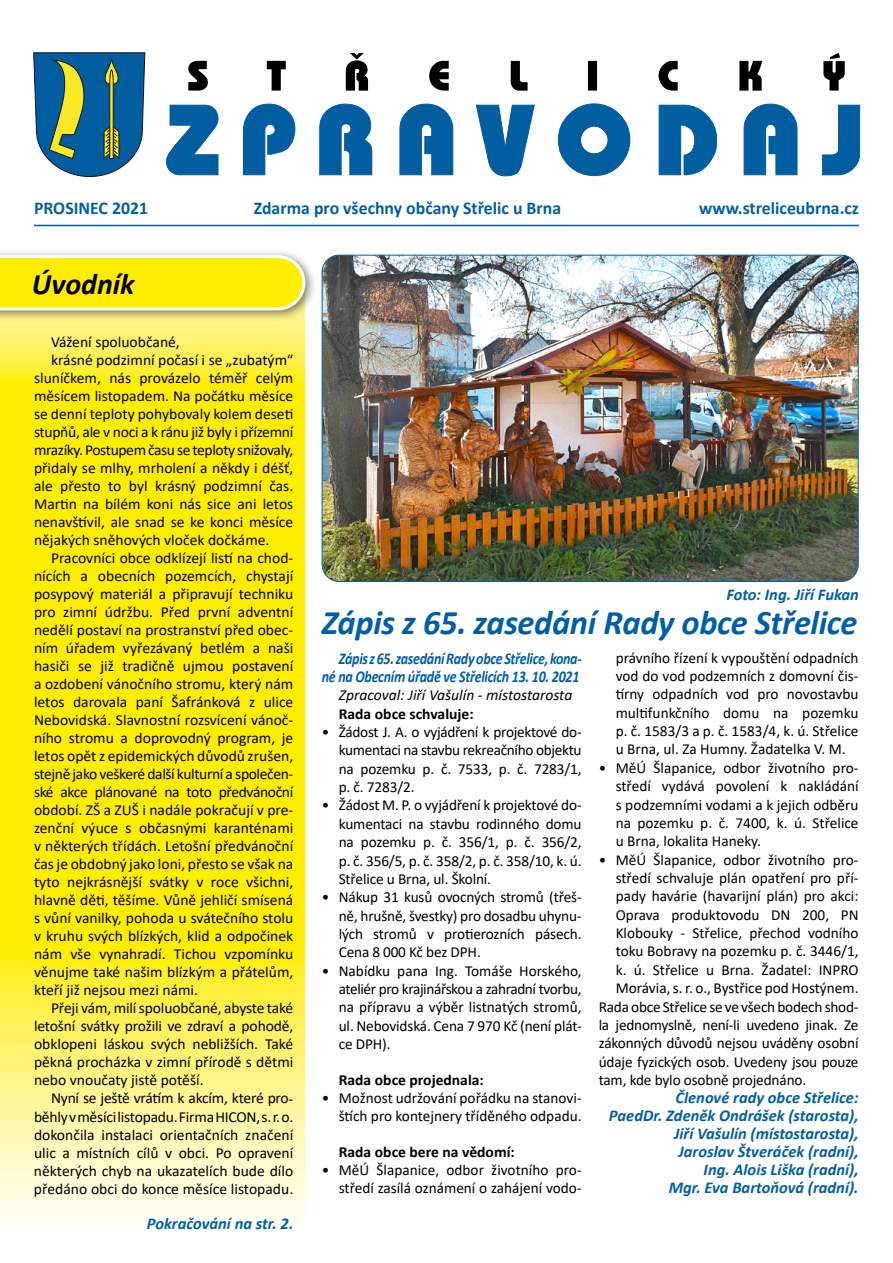
<style>
.page{position:relative;width:893px;height:1263px;background:#fff}
.page>*{position:absolute;margin:0;border:0;box-sizing:border-box;transform-origin:0 0}
.t1{font:italic 700 34.5px "Calibri";letter-spacing:-.01em;color:#005ea7}
.t2{font:italic 700 30px "Calibri";color:#000}
.t3{font:700 18px "Calibri";color:#005ea7}
.t4{font:italic 700 16.5px/18px "Calibri";color:#005ea7;text-align:right}
.t5{font:italic 700 16.5px/18.3px "Calibri";letter-spacing:-.02em;color:#005ea7;text-align:right;scale:.85 1}
.t6{font:15.3px/18.3px "Calibri";color:#000;text-align:justify}
.t7{font:700 15.3px "Calibri";color:#000}
.t8{font:15.3px "Calibri";letter-spacing:-.025em;color:#000}
.t9{font:15.3px "Calibri";letter-spacing:-.02em;color:#000}
.t10{font:italic 15.3px "Calibri";color:#000}
</style>
<div class="page">
<svg style="left:0;top:322px;width:304px;height:900px;background:#ffef2f"></svg>
<div style="left:0;top:249px;width:318px;height:73px;background:#000;opacity:.5"></div>
<svg style="left:0;top:255px;width:305px;height:55px;background:#fdee1e"></svg>
<svg style="left:188px;top:53px;width:657px;height:38px"></svg>
<svg style="left:166px;top:104px;width:694px;height:72px"></svg>
<svg style="left:33px;top:52px;width:112px;height:125px;background:#407d8e"></svg>
<hr style="left:34px;top:225px;width:825px;height:1px;background:#005ea7">
<img style="left:322px;top:255px;width:535px;height:326px">
<p class="t3" style="left:34px;top:196px;width:116px">PROSINEC 2021</p>
<p class="t3" style="left:254px;top:196px;width:309px">Zdarma pro všechny občany Střelic u Brna</p>
<p class="t3" style="left:699px;top:196px;width:161px">www.streliceubrna.cz</p>
<h2 class="t2" style="left:32px;top:263px;width:104px">Úvodník</h2>
<p class="t6" style="left:51px;top:333px;width:130px">Vážení spoluobčané,</p>
<p class="t6" style="left:51px;top:351px;width:244px">krásné podzimní počasí i se „zubatým“</p>
<p class="t6" style="left:34px;top:369px;width:261px">sluníčkem, nás provázelo téměř celým</p>
<p class="t6" style="left:34px;top:387px;width:261px">měsícem listopadem. Na počátku měsíce</p>
<p class="t6" style="left:34px;top:405px;width:261px">se denní teploty pohybovaly kolem deseti</p>
<p class="t9" style="left:34px;top:422px;width:261px">stupňů, ale v noci a k ránu již byly i přízemní</p>
<p class="t8" style="left:34px;top:440px;width:261px">mrazíky. Postupem času se teploty snižovaly,</p>
<p class="t6" style="left:34px;top:459px;width:261px">přidaly se mlhy, mrholení a někdy i déšť,</p>
<p class="t6" style="left:34px;top:477px;width:261px">ale přesto to byl krásný podzimní čas.</p>
<p class="t6" style="left:34px;top:495px;width:261px">Martin na bílém koni nás sice ani letos</p>
<p class="t6" style="left:34px;top:513px;width:261px">nenavštívil, ale snad se ke konci měsíce</p>
<p class="t6" style="left:34px;top:531px;width:237px">nějakých sněhových vloček dočkáme.</p>
<p class="t6" style="left:51px;top:549px;width:244px">Pracovníci obce odklízejí listí na chod-</p>
<p class="t6" style="left:34px;top:567px;width:261px">nících a obecních pozemcích, chystají</p>
<p class="t6" style="left:34px;top:585px;width:261px">posypový materiál a připravují techniku</p>
<p class="t6" style="left:34px;top:603px;width:261px">pro zimní údržbu. Před první adventní</p>
<p class="t6" style="left:34px;top:621px;width:261px">nedělí postaví na prostranství před obec-</p>
<p class="t6" style="left:34px;top:639px;width:261px">ním úřadem vyřezávaný betlém a naši</p>
<p class="t6" style="left:34px;top:657px;width:261px">hasiči se již tradičně ujmou postavení</p>
<p class="t6" style="left:34px;top:675px;width:261px">a ozdobení vánočního stromu, který nám</p>
<p class="t6" style="left:34px;top:693px;width:261px">letos darovala paní Šafránková z ulice</p>
<p class="t6" style="left:34px;top:711px;width:261px">Nebovidská. Slavnostní rozsvícení vánoč-</p>
<p class="t6" style="left:34px;top:729px;width:261px">ního stromu a doprovodný program, je</p>
<p class="t6" style="left:34px;top:747px;width:261px">letos opět z epidemických důvodů zrušen,</p>
<p class="t6" style="left:34px;top:765px;width:261px">stejně jako veškeré další kulturní a společen-</p>
<p class="t6" style="left:34px;top:783px;width:261px">ské akce plánované na toto předvánoční</p>
<p class="t6" style="left:34px;top:801px;width:261px">období. ZŠ a ZUŠ i nadále pokračují v pre-</p>
<p class="t6" style="left:34px;top:819px;width:261px">zenční výuce s občasnými karanténami</p>
<p class="t6" style="left:34px;top:837px;width:261px">v některých třídách. Letošní předvánoční</p>
<p class="t6" style="left:34px;top:855px;width:261px">čas je obdobný jako loni, přesto se však na</p>
<p class="t6" style="left:34px;top:873px;width:261px">tyto nejkrásnější svátky v roce všichni,</p>
<p class="t6" style="left:34px;top:891px;width:261px">hlavně děti, těšíme. Vůně jehličí smísená</p>
<p class="t6" style="left:34px;top:909px;width:261px">s vůní vanilky, pohoda u svátečního stolu</p>
<p class="t6" style="left:34px;top:927px;width:261px">v kruhu svých blízkých, klid a odpočinek</p>
<p class="t6" style="left:34px;top:945px;width:261px">nám vše vynahradí. Tichou vzpomínku</p>
<p class="t6" style="left:34px;top:963px;width:261px">věnujme také našim blízkým a přátelům,</p>
<p class="t6" style="left:34px;top:981px;width:166px">kteří již nejsou mezi námi.</p>
<p class="t6" style="left:51px;top:999px;width:244px">Přeji vám, milí spoluobčané, abyste také</p>
<p class="t6" style="left:34px;top:1017px;width:261px">letošní svátky prožili ve zdraví a pohodě,</p>
<p class="t6" style="left:34px;top:1035px;width:261px">obklopeni láskou svých nebližších. Také</p>
<p class="t6" style="left:34px;top:1053px;width:261px">pěkná procházka v zimní přírodě s dětmi</p>
<p class="t6" style="left:34px;top:1071px;width:171px">nebo vnoučaty jistě potěší.</p>
<p class="t6" style="left:51px;top:1089px;width:244px">Nyní se ještě vrátím k akcím, které pro-</p>
<p class="t6" style="left:34px;top:1107px;width:261px">běhly vměsíci listopadu. Firma HICON,s.r.o.</p>
<p class="t6" style="left:34px;top:1125px;width:261px">dokončila instalaci orientačních značení</p>
<p class="t6" style="left:34px;top:1143px;width:261px">ulic a místních cílů v obci. Po opravení</p>
<p class="t6" style="left:34px;top:1161px;width:261px">některých chyb na ukazatelích bude dílo</p>
<p class="t6" style="left:34px;top:1179px;width:261px">předáno obci do konce měsíce listopadu.</p>
<p class="t4" style="left:147px;top:1214px;width:148px">Pokračování na str. 2.</p>
<p class="t4" style="left:726px;top:585px;width:134px">Foto: Ing. Jiří Fukan</p>
<h1 class="t1" style="left:322px;top:598px;width:537px">Zápis z 65. zasedání Rady obce Střelice</h1>
<p class="t5" style="left:322px;top:648px;width:307px">Zápis z 65. zasedání Rady obce Střelice, kona&shy;né na Obecním úřadě ve Střelicích 13. 10. 2021</p>
<p class="t10" style="left:339px;top:684px;width:235px">Zpracoval: Jiří Vašulín - místostarosta</p>
<p class="t7" style="left:339px;top:703px;width:136px">Rada obce schvaluje:</p>
<p class="t6" style="left:339px;top:722px;width:244px;text-indent:-17px">• Žádost J. A. o vyjádření k projektové do&shy;kumentaci na stavbu rekreačního objektu na pozemku p. č. 7533, p. č. 7283/1, p. č. 7283/2.</p>
<p class="t6" style="left:339px;top:796px;width:244px;text-indent:-17px">• Žádost M. P. o vyjádření k projektové do&shy;kumentaci na stavbu rodinného domu na pozemku p. č. 356/1, p. č. 356/2, p. č. 356/5, p. č. 358/2, p. č. 358/10, k. ú.<br>Střelice u Brna, ul. Školní.</p>
<p class="t6" style="left:339px;top:888px;width:244px;text-indent:-17px">• Nákup 31 kusů ovocných stromů (třeš&shy;ně, hrušně, švestky) pro dosadbu uhynu&shy;lých stromů v protierozních pásech.<br>Cena 8 000 Kč bez DPH.</p>
<p class="t6" style="left:339px;top:961px;width:244px;text-indent:-17px">• Nabídku pana Ing. Tomáše Horského, ateliér pro krajinářskou a zahradní tvorbu, na přípravu a výběr listnatých stromů, ul. Nebovidská. Cena 7 970 Kč (není plát&shy;ce DPH).</p>
<p class="t7" style="left:339px;top:1068px;width:147px">Rada obce projednala:</p>
<p class="t6" style="left:322px;top:1088px;width:261px;text-align:right">• Možnost udržování pořádku na stanovi&shy;štích pro kontejnery tříděného odpadu.</p>
<p class="t7" style="left:339px;top:1141px;width:178px">Rada obce bere na vědomí:</p>
<p class="t6" style="left:322px;top:1160px;width:261px;text-align:right">• MěÚ Šlapanice, odbor životního pro&shy;středí zasílá oznámení o zahájení vodo-</p>
<p class="t6" style="left:616px;top:648px;width:244px">právního řízení k vypouštění odpadních vod do vod podzemních z domovní čis&shy;tírny odpadních vod pro novostavbu multifunkčního domu na pozemku p. č. 1583/3 a p. č. 1583/4, k. ú. Střelice u Brna, ul. Za Humny. Žadatelka V. M.</p>
<p class="t6" style="left:616px;top:758px;width:244px;text-indent:-17px">• MěÚ Šlapanice, odbor životního pro&shy;středí vydává povolení k nakládání s podzemními vodami a k jejich odběru na pozemku p. č. 7400, k. ú. Střelice u Brna, lokalita Haneky.</p>
<p class="t6" style="left:599px;top:850px;width:261px">• MěÚ Šlapanice, odbor životního pro-</p>
<p class="t6" style="left:616px;top:868px;width:244px">středí schvaluje plán opatření pro pří-</p>
<p class="t6" style="left:616px;top:887px;width:244px">pady havárie (havarijní plán) pro akci:</p>
<p class="t6" style="left:616px;top:905px;width:244px">Oprava produktovodu DN 200, PN</p>
<p class="t6" style="left:616px;top:923px;width:244px">Klobouky - Střelice, přechod vodního</p>
<p class="t6" style="left:616px;top:942px;width:244px">toku Bobravy na pozemku p. č. 3446/1,</p>
<p class="t6" style="left:616px;top:960px;width:244px">k. ú. Střelice u Brna. Žadatel: INPRO</p>
<p class="t6" style="left:616px;top:978px;width:244px">Morávia, s. r. o., Bystřice pod Hostýnem.</p>
<p class="t6" style="left:599px;top:997px;width:261px">Rada obce Střelice se ve všech bodech shod-</p>
<p class="t6" style="left:599px;top:1015px;width:261px">la jednomyslně, není-----‑li uvedeno jinak. Ze</p>
<p class="t6" style="left:599px;top:1034px;width:261px">zákonných důvodů nejsou uváděny osobní</p>
<p class="t6" style="left:599px;top:1052px;width:261px">údaje fyzických osob. Uvedeny jsou pouze</p>
<p class="t6" style="left:599px;top:1070px;width:209px">tam, kde bylo osobně projednáno.</p>
<p class="t4" style="left:609px;top:1088px;width:251px">Členové rady obce Střelice:<br>PaedDr. Zdeněk Ondrášek (starosta),<br>Jiří Vašulín (místostarosta),<br>Jaroslav Štveráček (radní),<br>Ing. Alois Liška (radní),<br>Mgr. Eva Bartoňová (radní).</p>
</div>
